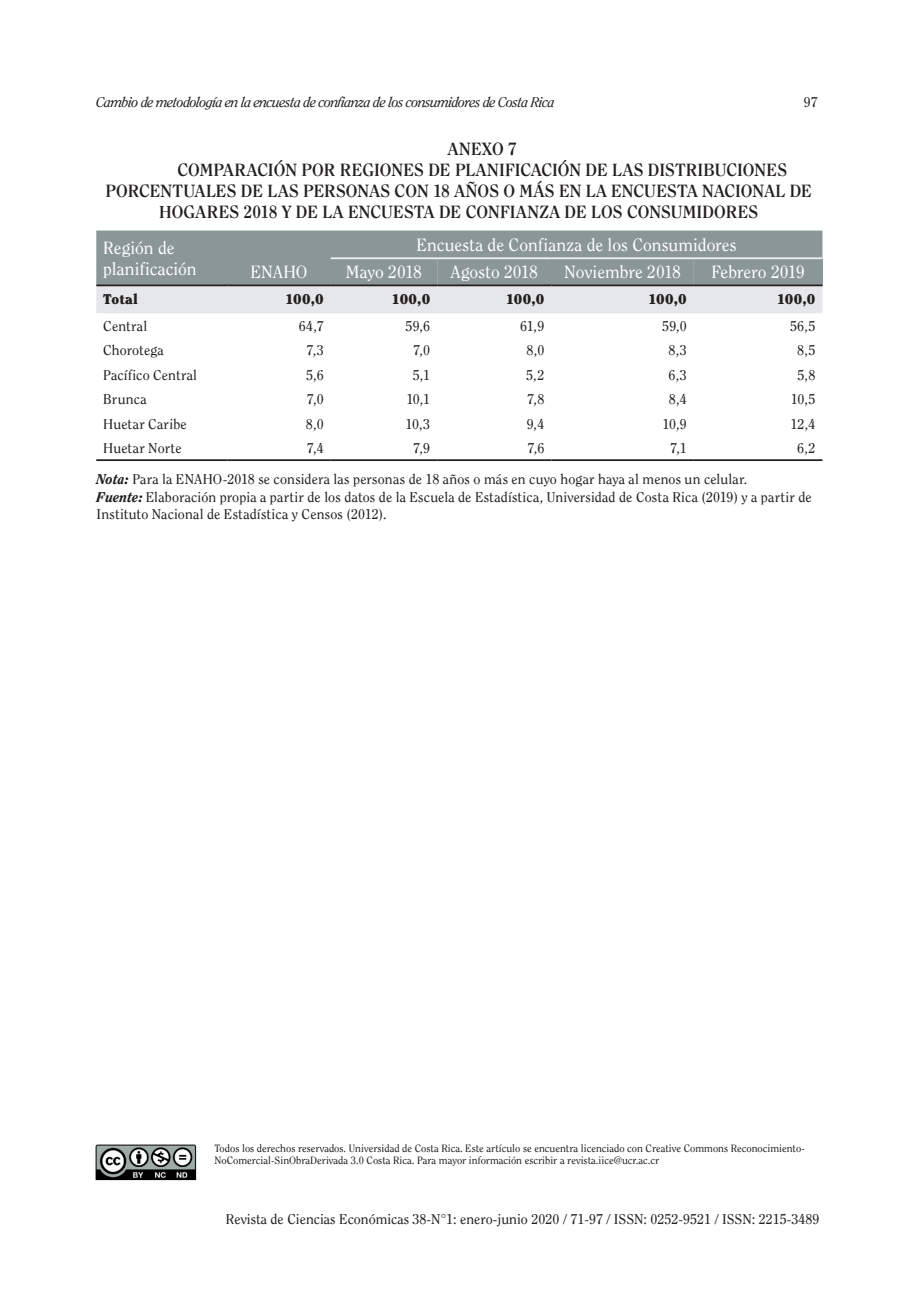
<style>
.page{position:relative;width:914px;height:1292px;background:#fff}
.page>*{position:absolute;margin:0;border:0;box-sizing:border-box;transform-origin:0 0}
.texto_normal_1{font:700 17.5px "Clearface LT";color:#231f20}
._10-CUADRO_Txt{font:17.5px/21px "Clearface LT";color:#fff}
._13-Fuente__pie_cuad{font:14px/17.5px "Clearface LT";letter-spacing:.01em;color:#231f20}
._10-CUADRO_Txt-2{font:14px "Clearface LT";letter-spacing:.01em;color:#231f20}
.t1{font:italic 14px "Clearface LT";letter-spacing:-.04em;color:#231f20}
._10-CUADRO_Txt-3{font:900 14px "Clearface LT";letter-spacing:.01em;color:#231f20}
.t2{font:10.5px/12.2px "Clearface LT";color:#231f20}
.s1{font-weight:800;font-style:italic}
</style>
<div class="page">
<svg style="left:96px;top:230px;width:726px;height:83px;background:#a9b1b3"></svg>
<hr style="left:96px;top:459px;width:131px;height:2px;background:#231f20">
<hr style="left:227px;top:459px;width:104px;height:2px;background:#231f20">
<hr style="left:331px;top:459px;width:106px;height:2px;background:#231f20">
<hr style="left:437px;top:459px;width:114px;height:2px;background:#231f20">
<hr style="left:551px;top:459px;width:142px;height:2px;background:#231f20">
<hr style="left:693px;top:459px;width:129px;height:2px;background:#231f20">
<hr style="left:331px;top:257px;width:106px;height:2px;background:#f2f3f4">
<hr style="left:437px;top:257px;width:114px;height:2px;background:#f2f3f4">
<hr style="left:551px;top:257px;width:142px;height:2px;background:#f2f3f4">
<hr style="left:693px;top:257px;width:129px;height:2px;background:#f2f3f4">
<hr style="left:96px;top:284px;width:131px;height:2px;background:#231f20">
<hr style="left:227px;top:284px;width:104px;height:2px;background:#231f20">
<hr style="left:331px;top:284px;width:106px;height:2px;background:#231f20">
<hr style="left:437px;top:284px;width:114px;height:2px;background:#231f20">
<hr style="left:551px;top:284px;width:142px;height:2px;background:#231f20">
<hr style="left:693px;top:284px;width:129px;height:2px;background:#231f20">
<img style="left:96px;top:1144px;width:101px;height:36px">
<p class="t1" style="left:96px;top:94px;width:460px">Cambio de metodología en la encuesta de confianza de los consumidores de Costa Rica</p>
<p class="_13-Fuente__pie_cuad" style="left:803px;top:93px;width:15px">97</p>
<p class="texto_normal_1" style="left:448px;top:138px;width:71px">ANEXO 7</p>
<p class="texto_normal_1" style="left:177px;top:159px;width:611px">COMPARACIÓN POR REGIONES DE PLANIFICACIÓN DE LAS DISTRIBUCIONES</p>
<p class="texto_normal_1" style="left:105px;top:180px;width:708px">PORCENTUALES DE LAS PERSONAS CON 18 AÑOS O MÁS EN LA ENCUESTA NACIONAL DE</p>
<p class="texto_normal_1" style="left:159px;top:201px;width:600px">HOGARES 2018 Y DE LA ENCUESTA DE CONFIANZA DE LOS CONSUMIDORES</p>
<p class="_10-CUADRO_Txt" style="left:103px;top:237px;width:95px">Región de planificación</p>
<p class="_10-CUADRO_Txt" style="left:416px;top:234px;width:322px">Encuesta de Confianza de los Consumidores</p>
<p class="_10-CUADRO_Txt" style="left:250px;top:262px;width:59px">ENAHO</p>
<p class="_10-CUADRO_Txt" style="left:346px;top:262px;width:78px">Mayo 2018</p>
<p class="_10-CUADRO_Txt" style="left:450px;top:262px;width:89px">Agosto 2018</p>
<p class="_10-CUADRO_Txt" style="left:564px;top:262px;width:118px">Noviembre 2018</p>
<p class="_10-CUADRO_Txt" style="left:711px;top:262px;width:95px">Febrero 2019</p>
<p class="_10-CUADRO_Txt-3" style="left:103px;top:290px;width:36px">Total</p>
<p class="_10-CUADRO_Txt-3" style="left:285px;top:290px;width:40px">100,0</p>
<p class="_10-CUADRO_Txt-3" style="left:391px;top:290px;width:40px">100,0</p>
<p class="_10-CUADRO_Txt-3" style="left:506px;top:290px;width:40px">100,0</p>
<p class="_10-CUADRO_Txt-3" style="left:648px;top:290px;width:40px">100,0</p>
<p class="_10-CUADRO_Txt-3" style="left:776px;top:290px;width:40px">100,0</p>
<p class="_10-CUADRO_Txt-2" style="left:103px;top:317px;width:45px">Central</p>
<p class="_10-CUADRO_Txt-2" style="left:299px;top:317px;width:26px">64,7</p>
<p class="_10-CUADRO_Txt-2" style="left:405px;top:317px;width:26px">59,6</p>
<p class="_10-CUADRO_Txt-2" style="left:520px;top:317px;width:26px">61,9</p>
<p class="_10-CUADRO_Txt-2" style="left:662px;top:317px;width:26px">59,0</p>
<p class="_10-CUADRO_Txt-2" style="left:790px;top:317px;width:27px">56,5</p>
<p class="_10-CUADRO_Txt-2" style="left:103px;top:342px;width:62px">Chorotega</p>
<p class="_10-CUADRO_Txt-2" style="left:306px;top:342px;width:19px">7,3</p>
<p class="_10-CUADRO_Txt-2" style="left:413px;top:342px;width:18px">7,0</p>
<p class="_10-CUADRO_Txt-2" style="left:526px;top:342px;width:19px">8,0</p>
<p class="_10-CUADRO_Txt-2" style="left:668px;top:342px;width:20px">8,3</p>
<p class="_10-CUADRO_Txt-2" style="left:797px;top:342px;width:20px">8,5</p>
<p class="_10-CUADRO_Txt-2" style="left:103px;top:366px;width:95px">Pacífico Central</p>
<p class="_10-CUADRO_Txt-2" style="left:306px;top:366px;width:19px">5,6</p>
<p class="_10-CUADRO_Txt-2" style="left:413px;top:366px;width:19px">5,1</p>
<p class="_10-CUADRO_Txt-2" style="left:526px;top:366px;width:20px">5,2</p>
<p class="_10-CUADRO_Txt-2" style="left:668px;top:366px;width:20px">6,3</p>
<p class="_10-CUADRO_Txt-2" style="left:797px;top:366px;width:19px">5,8</p>
<p class="_10-CUADRO_Txt-2" style="left:103px;top:391px;width:45px">Brunca</p>
<p class="_10-CUADRO_Txt-2" style="left:307px;top:391px;width:18px">7,0</p>
<p class="_10-CUADRO_Txt-2" style="left:406px;top:391px;width:25px">10,1</p>
<p class="_10-CUADRO_Txt-2" style="left:527px;top:391px;width:19px">7,8</p>
<p class="_10-CUADRO_Txt-2" style="left:668px;top:391px;width:20px">8,4</p>
<p class="_10-CUADRO_Txt-2" style="left:790px;top:391px;width:26px">10,5</p>
<p class="_10-CUADRO_Txt-2" style="left:103px;top:415px;width:85px">Huetar Caribe</p>
<p class="_10-CUADRO_Txt-2" style="left:306px;top:415px;width:19px">8,0</p>
<p class="_10-CUADRO_Txt-2" style="left:405px;top:415px;width:26px">10,3</p>
<p class="_10-CUADRO_Txt-2" style="left:527px;top:415px;width:19px">9,4</p>
<p class="_10-CUADRO_Txt-2" style="left:662px;top:415px;width:26px">10,9</p>
<p class="_10-CUADRO_Txt-2" style="left:790px;top:415px;width:27px">12,4</p>
<p class="_10-CUADRO_Txt-2" style="left:103px;top:440px;width:80px">Huetar Norte</p>
<p class="_10-CUADRO_Txt-2" style="left:307px;top:440px;width:19px">7,4</p>
<p class="_10-CUADRO_Txt-2" style="left:413px;top:440px;width:19px">7,9</p>
<p class="_10-CUADRO_Txt-2" style="left:527px;top:440px;width:18px">7,6</p>
<p class="_10-CUADRO_Txt-2" style="left:670px;top:440px;width:18px">7,1</p>
<p class="_10-CUADRO_Txt-2" style="left:797px;top:440px;width:20px">6,2</p>
<p class="_13-Fuente__pie_cuad" style="left:96px;top:470px;width:652px"><span class="s1">Nota:</span> Para la ENAHO-2018 se considera las personas de 18 años o más en cuyo hogar haya al menos un celular.</p>
<p class="_13-Fuente__pie_cuad" style="left:96px;top:488px;width:716px"><span class="s1">Fuente:</span> Elaboración propia a partir de los datos de la Escuela de Estadística, Universidad de Costa Rica (2019) y a partir de<br>Instituto Nacional de Estadística y Censos (2012).</p>
<p class="t2" style="left:214px;top:1142px;width:592px">Todos los derechos reservados. Universidad de Costa Rica. Este artículo se encuentra licenciado con Creative Commons Reconocimiento-<br>NoComercial-SinObraDerivada 3.0 Costa Rica. Para mayor información escribir a revista.iice@ucr.ac.cr</p>
<p class="_13-Fuente__pie_cuad" style="left:226px;top:1210px;width:595px">Revista de Ciencias Económicas 38-N°1: enero-junio 2020 / 71-97 / ISSN: 0252-9521 / ISSN: 2215-3489</p>
</div>
